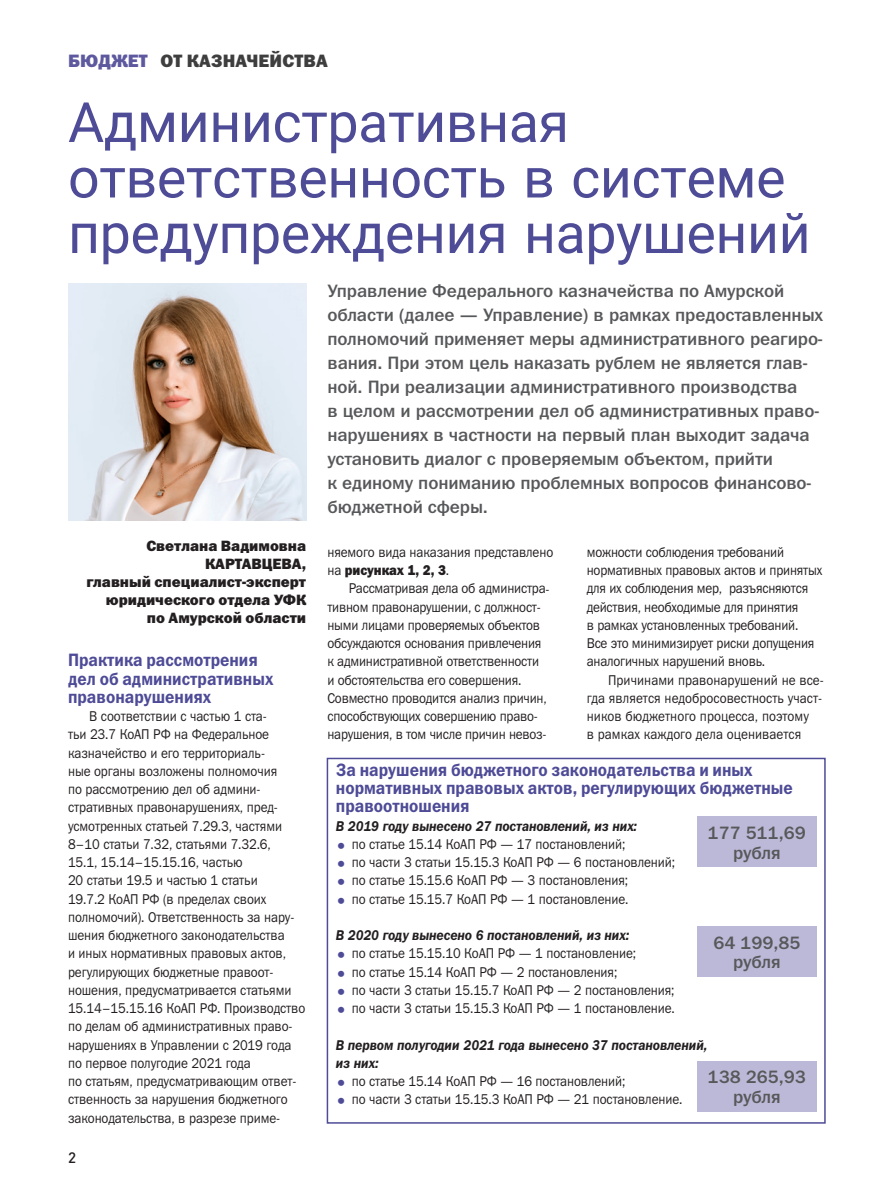
<style>
.page{position:relative;width:893px;height:1191px;background:#fff}
.page>*{position:absolute;margin:0;border:0;box-sizing:border-box;transform-origin:0 0}
.t1{font:55.5px/55.5px "Roboto";letter-spacing:-.005em;color:#4e4b97}
.t2{font:500 18px/24px "Franklin Gothic ITC";letter-spacing:-.005em;color:#57585a;text-align:center}
.t3{font:600 18px/18.3px "Franklin Gothic ITC";color:#4e4b97;scale:.9 1}
.t4{font:800 18px "Franklin Gothic ITC";letter-spacing:.01em;color:#3e3e3f}
.t5{font:800 15px/18px "Franklin Gothic ITC";color:#231f20;text-align:right}
.t6{font:500 15px "DIN Pro";color:#231f20}
.t7{font:14.25px/18.3px "Franklin Gothic ITC";letter-spacing:-.005em;color:#231f20;scale:.9 1}
.t8{font:italic 600 14.25px/18.3px "Franklin Gothic ITC";letter-spacing:-.005em;color:#231f20;scale:.9 1}
.s1{color:#5e599e}
.s2{font-weight:800}
.s3{font-size:18px;color:#4e4b97}
</style>
<div class="page">
<div style="left:327px;top:757px;width:499px;height:366px;border:2px solid #4e4b97"></div>
<img style="left:68px;top:283px;width:238px;height:237px">
<div style="left:697px;top:816px;width:119px;height:51px;background:#bcb8d7"></div>
<div style="left:697px;top:926px;width:119px;height:50px;background:#bcb8d7"></div>
<div style="left:697px;top:1060px;width:119px;height:51px;background:#bcb8d7"></div>
<p class="t4" style="left:68px;top:50px;width:261px"><span class="s1">БЮДЖЕТ</span> ОТ КАЗНАЧЕЙСТВА</p>
<h1 class="t1" style="left:68px;top:92px;width:744px">Административная ответственность в системе предупреждения нарушений</h1>
<p class="t2" style="left:327px;top:279px;width:497px;text-align:left">Управление Федерального казначейства по Амурской области (далее — Управление) в рамках предоставленных полномочий применяет меры административного реагиро&shy;вания. При этом цель наказать рублем не является глав&shy;ной. При реализации административного производства<br>в целом и рассмотрении дел об административных право&shy;нарушениях в частности на первый план выходит задача установить диалог с проверяемым объектом, прийти<br>к единому пониманию проблемных вопросов финансово&shy;бюджетной сферы.</p>
<p class="t5" style="left:86px;top:537px;width:221px">Светлана Вадимовна<br>КАРТАВЦЕВА,<br>главный специалист-эксперт юридического отдела УФК по Амурской области</p>
<p class="t7" style="left:587px;top:543px;width:263px">можности соблюдения требований нормативных правовых актов и принятых для их соблюдения мер, разъясняются действия, необходимые для принятия<br>в рамках установленных требований.<br>Все это минимизирует риски допущения аналогичных нарушений вновь.</p>
<p class="t7" style="left:587px;top:670px;width:265px;text-indent:21px">Причинами правонарушений не все&shy;гда является недобросовестность участ&shy;ников бюджетного процесса, поэтому<br>в рамках каждого дела оценивается</p>
<p class="t7" style="left:327px;top:543px;width:252px">няемого вида наказания представлено на <span class="s2">рисунках 1, 2, 3</span>.</p>
<p class="t7" style="left:327px;top:579px;width:248px;text-indent:21px">Рассматривая дела об администра&shy;тивном правонарушении, с должност&shy;ными лицами проверяемых объектов обсуждаются основания привлечения к административной ответственности и обстоятельства его совершения.<br>Совместно проводится анализ причин, способствующих совершению право&shy;нарушения, в том числе причин невоз-</p>
<p class="t3" style="left:68px;top:651px;width:230px">Практика рассмотрения дел об административных правонарушениях</p>
<p class="t7" style="left:68px;top:707px;width:265px;text-indent:21px">В соответствии с частью 1 ста-<br>тьи 23.7 КоАП РФ на Федеральное казначейство и его территориаль-<br>ные органы возложены полномочия<br>по рассмотрению дел об админи&shy;стративных правонарушениях, пред&shy;усмотренных статьей 7.29.3, частями 8–10 статьи 7.32, статьями 7.32.6,<br>15.1, 15.14–15.15.16, частью<br>20 статьи 19.5 и частью 1 статьи<br>19.7.2 КоАП РФ (в пределах своих полномочий). Ответственность за нару&shy;шения бюджетного законодательства<br>и иных нормативных правовых актов, регулирующих бюджетные правоот&shy;ношения, предусматривается статьями 15.14–15.15.16 КоАП РФ. Производство по делам об административных право&shy;нарушениях в Управлении с 2019 года по первое полугодие 2021 года<br>по статьям, предусматривающим ответ&shy;ственность за нарушения бюджетного законодательства, в разрезе приме-</p>
<p class="t3" style="left:336px;top:761px;width:509px">За нарушения бюджетного законодательства и иных нормативных правовых актов, регулирующих бюджетные правоотношения</p>
<p class="t8" style="left:336px;top:817px;width:336px">В 2019 году вынесено 27 постановлений, из них:</p>
<p class="t7" style="left:336px;top:835px;width:323px"><span class="s3">•</span> по статье 15.14 КоАП РФ — 17 постановлений;</p>
<p class="t7" style="left:336px;top:853px;width:378px"><span class="s3">•</span> по части 3 статьи 15.15.3 КоАП РФ — 6 постановлений;</p>
<p class="t7" style="left:336px;top:871px;width:326px"><span class="s3">•</span> по статье 15.15.6 КоАП РФ — 3 постановления;</p>
<p class="t7" style="left:336px;top:889px;width:327px"><span class="s3">•</span> по статье 15.15.7 КоАП РФ — 1 постановление.</p>
<p class="t8" style="left:336px;top:926px;width:328px">В 2020 году вынесено 6 постановлений, из них:</p>
<p class="t7" style="left:336px;top:944px;width:335px"><span class="s3">•</span> по статье 15.15.10 КоАП РФ — 1 постановление;</p>
<p class="t7" style="left:336px;top:962px;width:314px"><span class="s3">•</span> по статье 15.14 КоАП РФ — 2 постановления;</p>
<p class="t7" style="left:336px;top:981px;width:378px"><span class="s3">•</span> по части 3 статьи 15.15.7 КоАП РФ — 2 постановления;</p>
<p class="t7" style="left:336px;top:999px;width:378px"><span class="s3">•</span> по части 3 статьи 15.15.3 КоАП РФ — 1 постановление.</p>
<p class="t8" style="left:336px;top:1036px;width:414px">В первом полугодии 2021 года вынесено 37 постановлений, из них:</p>
<p class="t7" style="left:336px;top:1072px;width:323px"><span class="s3">•</span> по статье 15.14 КоАП РФ — 16 постановлений;</p>
<p class="t7" style="left:336px;top:1090px;width:387px"><span class="s3">•</span> по части 3 статьи 15.15.3 КоАП РФ — 21 постановление.</p>
<p class="t2" style="left:708px;top:823px;width:99px;line-height:19.5px">177 511,69 рубля</p>
<p class="t2" style="left:713px;top:933px;width:88px;line-height:19.5px">64 199,85 рубля</p>
<p class="t2" style="left:708px;top:1067px;width:99px;line-height:19.5px">138 265,93 рубля</p>
<p class="t6" style="left:68px;top:1145px;width:9px">2</p>
</div>
